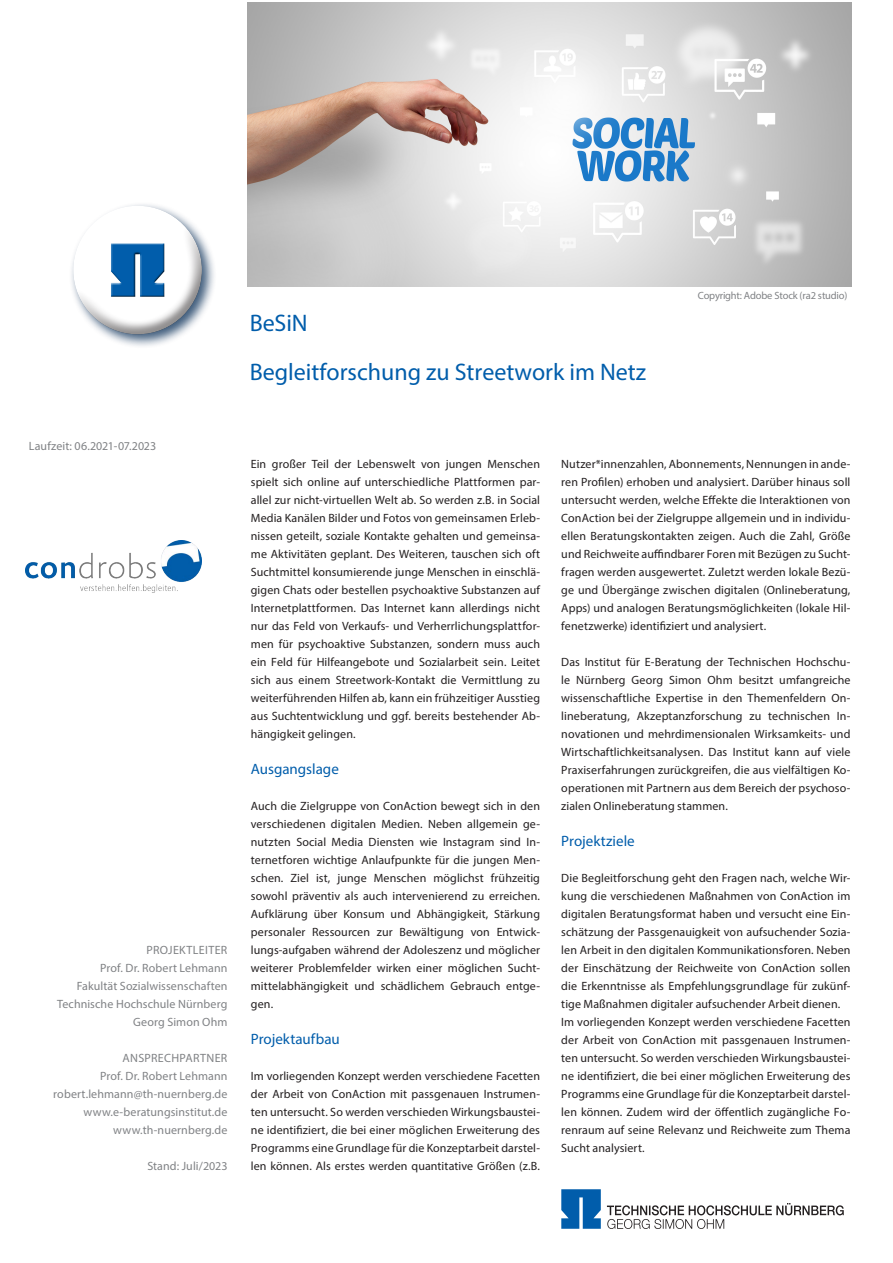
<style>
.page{position:relative;width:893px;height:1263px;background:#fff}
.page>*{position:absolute;margin:0;border:0;box-sizing:border-box;transform-origin:0 0}
.Fließtext_Überschrif{font:24px "Myriad Pro";color:#015dab}
.Fließtext_Überschrif-2{font:15px "Myriad Pro";color:#015dab}
.Fließtext{font:12px/18px "Myriad Pro";letter-spacing:.01em;color:#231f20;text-align:justify}
.Impressum{font:12px/18px "Myriad Pro";letter-spacing:.005em;color:#808285;text-align:right}
.Impressum_Überschrif{font:12px "Myriad Pro";letter-spacing:.025em;color:#808285}
.t1{font:10.5px "Myriad Pro";letter-spacing:-.02em;color:#808285}
</style>
<div class="page">
<svg style="left:607px;top:1203px;width:237px;height:26px"></svg>
<svg style="left:561px;top:1189px;width:40px;height:40px"></svg>
<div style="left:69px;top:201px;width:148px;height:148px;background:#002751;opacity:.75"></div>
<div style="left:73px;top:206px;width:129px;height:128px;background:#fff;border-radius:50%"></div>
<div style="left:73px;top:224px;width:130px;height:111px;background:#231f20;opacity:.5"></div>
<div style="left:109px;top:243px;width:56px;height:55px;background:#231f20;opacity:.75"></div>
<img style="left:247px;top:3px;width:604px;height:283px">
<img style="left:25px;top:541px;width:177px;height:52px">
<p class="Impressum" style="left:29px;top:437px;width:129px">Laufzeit: 06.2021-07.2023</p>
<p class="Impressum_Überschrif" style="left:147px;top:943px;width:82px">PROJEKTLEITER</p>
<p class="Impressum" style="left:100px;top:959px;width:129px">Prof. Dr. Robert Lehmann</p>
<p class="Impressum" style="left:77px;top:977px;width:152px">Fakultät Sozialwissenschaften</p>
<p class="Impressum" style="left:57px;top:995px;width:172px">Technische Hochschule Nürnberg<br>Georg Simon Ohm</p>
<p class="Impressum_Überschrif" style="left:123px;top:1051px;width:106px">ANSPRECHPARTNER</p>
<p class="Impressum" style="left:100px;top:1067px;width:129px">Prof. Dr. Robert Lehmann</p>
<p class="Impressum" style="left:53px;top:1085px;width:176px">robert.lehmann@th-nuernberg.de</p>
<p class="Impressum" style="left:84px;top:1103px;width:145px">www.e-beratungsinstitut.de</p>
<p class="Impressum" style="left:113px;top:1121px;width:116px">www.th-nuernberg.de</p>
<p class="Impressum" style="left:147px;top:1157px;width:82px">Stand: Juli/2023</p>
<p class="Fließtext_Überschrif" style="left:250px;top:308px;width:59px">BeSiN</p>
<p class="Fließtext_Überschrif" style="left:250px;top:358px;width:398px">Begleitforschung zu Streetwork im Netz</p>
<p class="t1" style="left:698px;top:289px;width:151px">Copyright: Adobe Stock (ra2 studio)</p>
<p class="Fließtext" style="left:251px;top:455px;width:291px">Ein großer Teil der Lebenswelt von jungen Menschen spielt sich online auf unterschiedliche Plattformen par&shy;allel zur nicht-virtuellen Welt ab. So werden z.B. in Social Media Kanälen Bilder und Fotos von gemeinsamen Erleb&shy;nissen geteilt, soziale Kontakte gehalten und gemeinsa&shy;me Aktivitäten geplant. Des Weiteren, tauschen sich oft Suchtmittel konsumierende junge Menschen in einschlä&shy;gigen Chats oder bestellen psychoaktive Substanzen auf Internetplattformen. Das Internet kann allerdings nicht nur das Feld von Verkaufs- und Verherrlichungsplattfor&shy;men für psychoaktive Substanzen, sondern muss auch ein Feld für Hilfeangebote und Sozialarbeit sein. Leitet sich aus einem Streetwork-Kontakt die Vermittlung zu weiterführenden Hilfen ab, kann ein frühzeitiger Ausstieg aus Suchtentwicklung und ggf. bereits bestehender Ab&shy;hängigkeit gelingen.</p>
<p class="Fließtext_Überschrif-2" style="left:251px;top:760px;width:89px">Ausgangslage</p>
<p class="Fließtext" style="left:251px;top:797px;width:291px">Auch die Zielgruppe von ConAction bewegt sich in den verschiedenen digitalen Medien. Neben allgemein ge&shy;nutzten Social Media Diensten wie Instagram sind In&shy;ternetforen wichtige Anlaufpunkte für die jungen Men&shy;schen. Ziel ist, junge Menschen möglichst frühzeitig sowohl präventiv als auch intervenierend zu erreichen.<br>Aufklärung über Konsum und Abhängigkeit, Stärkung personaler Ressourcen zur Bewältigung von Entwick&shy;lungs-aufgaben während der Adoleszenz und möglicher weiterer Problemfelder wirken einer möglichen Sucht&shy;mittelabhängigkeit und schädlichem Gebrauch entge&shy;gen.</p>
<p class="Fließtext_Überschrif-2" style="left:251px;top:1030px;width:90px">Projektaufbau</p>
<p class="Fließtext" style="left:251px;top:1067px;width:291px">Im vorliegenden Konzept werden verschiedene Facetten der Arbeit von ConAction mit passgenauen Instrumen&shy;ten untersucht. So werden verschieden Wirkungsbaustei&shy;ne identifiziert, die bei einer möglichen Erweiterung des Programms eine Grundlage für die Konzeptarbeit darstel&shy;len können. Als erstes werden quantitative Größen (z.B.</p>
<p class="Fließtext" style="left:561px;top:455px;width:291px">Nutzer*innenzahlen, Abonnements, Nennungen in ande&shy;ren Profilen) erhoben und analysiert. Darüber hinaus soll untersucht werden, welche Effekte die Interaktionen von ConAction bei der Zielgruppe allgemein und in individu&shy;ellen Beratungskontakten zeigen. Auch die Zahl, Größe und Reichweite auffindbarer Foren mit Bezügen zu Sucht&shy;fragen werden ausgewertet. Zuletzt werden lokale Bezü&shy;ge und Übergänge zwischen digitalen (Onlineberatung, Apps) und analogen Beratungsmöglichkeiten (lokale Hil&shy;fenetzwerke) identifiziert und analysiert.</p>
<p class="Fließtext" style="left:561px;top:653px;width:291px">Das Institut für E-Beratung der Technischen Hochschu&shy;le Nürnberg Georg Simon Ohm besitzt umfangreiche wissenschaftliche Expertise in den Themenfeldern On&shy;lineberatung, Akzeptanzforschung zu technischen In&shy;novationen und mehrdimensionalen Wirksamkeits- und Wirtschaftlichkeitsanalysen. Das Institut kann auf viele Praxiserfahrungen zurückgreifen, die aus vielfältigen Ko&shy;operationen mit Partnern aus dem Bereich der psychoso&shy;zialen Onlineberatung stammen.</p>
<p class="Fließtext_Überschrif-2" style="left:561px;top:832px;width:75px">Projektziele</p>
<p class="Fließtext" style="left:561px;top:869px;width:291px">Die Begleitforschung geht den Fragen nach, welche Wir&shy;kung die verschiedenen Maßnahmen von ConAction im digitalen Beratungsformat haben und versucht eine Ein&shy;schätzung der Passgenauigkeit von aufsuchender Sozia&shy;len Arbeit in den digitalen Kommunikationsforen. Neben der Einschätzung der Reichweite von ConAction sollen die Erkenntnisse als Empfehlungsgrundlage für zukünf&shy;tige Maßnahmen digitaler aufsuchender Arbeit dienen.</p>
<p class="Fließtext" style="left:561px;top:1013px;width:291px">Im vorliegenden Konzept werden verschiedene Facetten der Arbeit von ConAction mit passgenauen Instrumen&shy;ten untersucht. So werden verschieden Wirkungsbaustei&shy;ne identifiziert, die bei einer möglichen Erweiterung des Programms eine Grundlage für die Konzeptarbeit darstel&shy;len können. Zudem wird der öffentlich zugängliche Fo&shy;renraum auf seine Relevanz und Reichweite zum Thema Sucht analysiert.</p>
</div>
